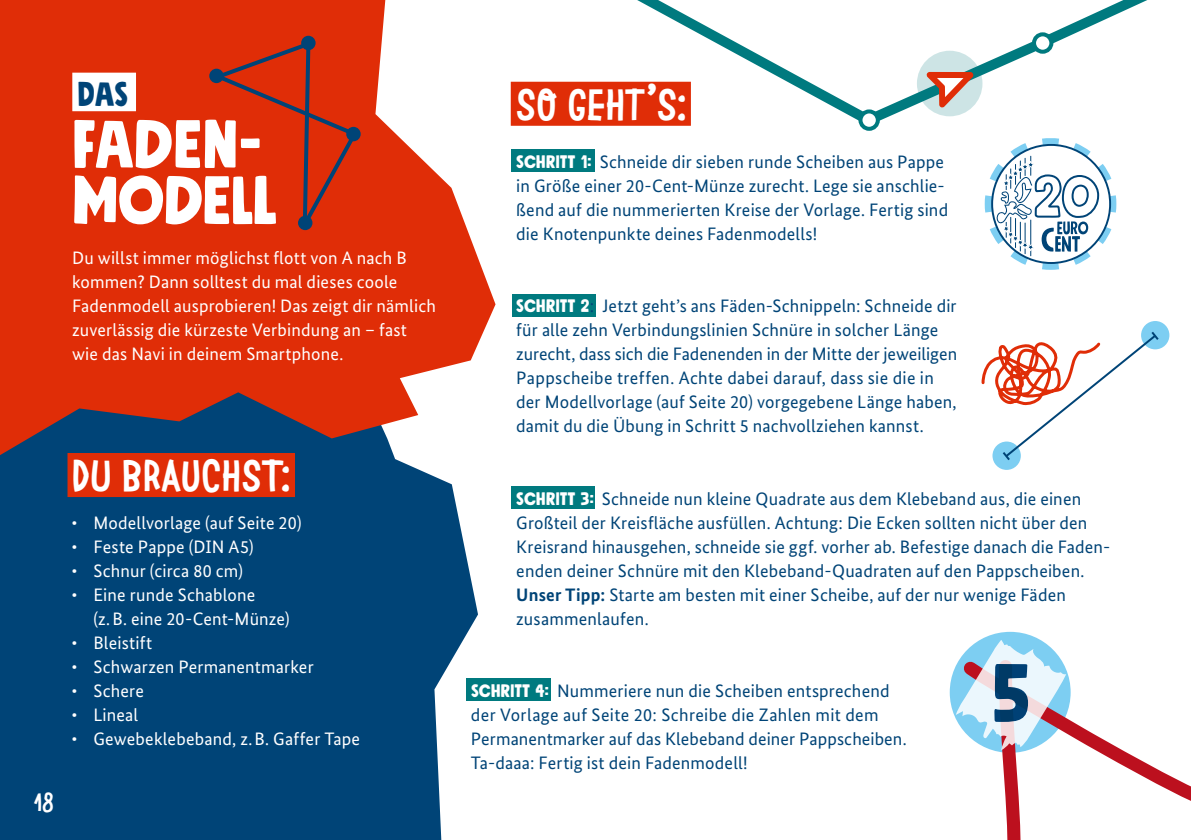
<style>
.page{position:relative;width:1191px;height:840px;background:#fff}
.page>*{position:absolute;margin:0;border:0;box-sizing:border-box;transform-origin:0 0}
.t1{font:68px/56px "Mindset";letter-spacing:.005em;color:#fff}
.t2{font:42px "Le Osler Sharp";letter-spacing:.01em;color:#fff}
.t3{font:34px "Mindset";color:#047}
.t4{font:24px "Le Osler Sharp";color:#fff}
.t5{font:18px/24px "Bundes Sans";letter-spacing:.01em;color:#047}
.t6{font:18px/24px "Bundes Sans";letter-spacing:.01em;color:#fff}
.s1{font-family:"Mindset";color:#fff}
.s2{font-weight:700}
</style>
<div class="page">
<div style="left:0;top:455px;width:478px;height:384px;background:#047"></div>
<svg style="left:0;top:0;width:495px;height:455px;fill:#e02d07"></svg>
<svg style="left:582px;top:0;width:565px;height:131px"></svg>
<svg style="left:860px;top:111px;width:18px;height:18px"></svg>
<div style="left:858px;top:109px;width:22px;height:22px;border:4px solid #007a7f;border-radius:50%"></div>
<svg style="left:1034px;top:34px;width:17px;height:18px"></svg>
<div style="left:1032px;top:32px;width:21px;height:22px;border:4px solid #007a7f;border-radius:50%"></div>
<svg style="left:917px;top:51px;width:65px;height:65px;background:#badadb"></svg>
<svg style="left:926px;top:72px;width:48px;height:36px;background:#c9988a"></svg>
<svg style="left:984px;top:138px;width:132px;height:132px"></svg>
<svg style="left:949px;top:631px;width:121px;height:121px"></svg>
<svg style="left:952px;top:639px;width:239px;height:200px"></svg>
<div style="left:992px;top:441px;width:28px;height:28px;background:#7dcef2;border-radius:50%"></div>
<div style="left:1141px;top:321px;width:28px;height:28px;background:#7dcef2;border-radius:50%"></div>
<svg style="left:981px;top:329px;width:179px;height:133px"></svg>
<div style="left:213px;top:38px;width:147px;height:202px;background:#e02d07"></div>
<div style="left:301px;top:36px;width:14px;height:14px;background:#047;border-radius:50%"></div>
<div style="left:209px;top:69px;width:15px;height:14px;background:#047;border-radius:50%"></div>
<div style="left:346px;top:127px;width:15px;height:14px;background:#047;border-radius:50%"></div>
<div style="left:298px;top:215px;width:14px;height:15px;background:#047;border-radius:50%"></div>
<div style="left:67px;top:452px;width:228px;height:44px;background:#e02d07"></div>
<div style="left:511px;top:82px;width:180px;height:44px;background:#e02d07"></div>
<div style="left:511px;top:149px;width:83px;height:23px;background:#007a7f"></div>
<div style="left:511px;top:293px;width:84px;height:23px;background:#007a7f"></div>
<div style="left:511px;top:485px;width:84px;height:23px;background:#007a7f"></div>
<div style="left:466px;top:677px;width:84px;height:23px;background:#007a7f"></div>
<svg style="left:72px;top:73px;width:64px;height:38px"></svg>
<h3 class="t3" style="left:78px;top:71px;width:50px">DAS</h3>
<h1 class="t1" style="left:73px;top:115px;width:207px">FADEN-<br>MODELL</h1>
<p class="t6" style="left:72px;top:246px;width:365px">Du willst immer möglichst flott von A nach B kommen? Dann solltest du mal dieses coole Fadenmodell ausprobieren! Das zeigt dir nämlich zuverlässig die kürzeste Verbindung an – fast wie das Navi in deinem Smartphone.</p>
<h3 class="t4" style="left:34px;top:788px;width:22px">18</h3>
<h2 class="t2" style="left:73px;top:452px;width:221px">DU BRAUCHST:</h2>
<p class="t6" style="left:71px;top:510px;width:232px">• Modellvorlage (auf Seite 20)</p>
<p class="t6" style="left:71px;top:534px;width:184px">• Feste Pappe (DIN A5)</p>
<p class="t6" style="left:71px;top:558px;width:173px">• Schnur (circa 80 cm)</p>
<p class="t6" style="left:93px;top:582px;width:198px;text-indent:-22px">• Eine runde Schablone (z.B. eine 20-Cent-Münze)</p>
<p class="t6" style="left:71px;top:630px;width:82px">• Bleistift</p>
<p class="t6" style="left:71px;top:654px;width:244px">• Schwarzen Permanentmarker</p>
<p class="t6" style="left:71px;top:678px;width:74px">• Schere</p>
<p class="t6" style="left:71px;top:702px;width:68px">• Lineal</p>
<p class="t6" style="left:71px;top:726px;width:290px">• Gewebeklebeband, z.B. Gaffer Tape</p>
<h2 class="t2" style="left:517px;top:81px;width:174px">SO GEHT’S:</h2>
<p class="t5" style="left:516px;top:150px;width:433px"><span class="s1">SCHRITT 1:</span> Schneide dir sieben runde Scheiben aus Pappe in Größe einer 20-Cent-Münze zurecht. Lege sie anschlie&shy;ßend auf die nummerierten Kreise der Vorlage. Fertig sind die Knotenpunkte deines Fadenmodells!</p>
<p class="t5" style="left:516px;top:294px;width:442px"><span class="s1">SCHRITT 2</span>: Jetzt geht’s ans Fäden-Schnippeln: Schneide dir für alle zehn Verbindungslinien Schnüre in solcher Länge zurecht, dass sich die Fadenenden in der Mitte der jeweiligen Pappscheibe treffen. Achte dabei darauf, dass sie die in der Modellvorlage (auf Seite 20) vorgegebene Länge haben, damit du die Übung in Schritt 5 nachvollziehen kannst.</p>
<p class="t5" style="left:516px;top:486px;width:596px"><span class="s1">SCHRITT 3:</span> Schneide nun kleine Quadrate aus dem Klebeband aus, die einen Großteil der Kreisfläche ausfüllen. Achtung: Die Ecken sollten nicht über den Kreisrand hinausgehen, schneide sie ggf. vorher ab. Befestige danach die Faden&shy;enden deiner Schnüre mit den Klebeband-Quadraten auf den Pappscheiben.<br><span class="s2">Unser Tipp:</span> Starte am besten mit einer Scheibe, auf der nur wenige Fäden zusammenlaufen.</p>
<p class="t5" style="left:471px;top:678px;width:437px"><span class="s1">SCHRITT 4:</span> Nummeriere nun die Scheiben entsprechend der Vorlage auf Seite 20: Schreibe die Zahlen mit dem Permanentmarker auf das Klebeband deiner Pappscheiben.<br>Ta-daaa: Fertig ist dein Fadenmodell!</p>
</div>
